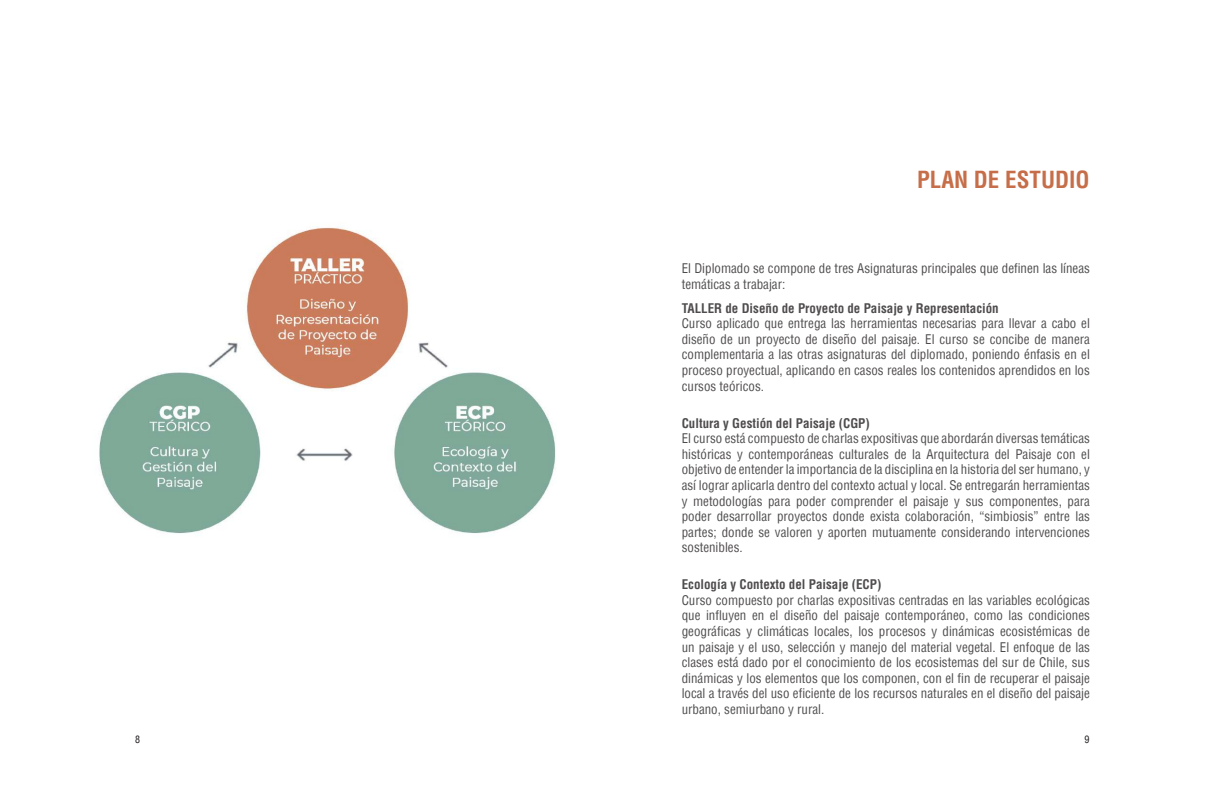
<style>
.page{position:relative;width:1224px;height:792px;background:#fff}
.page>*{position:absolute;margin:0;border:0;box-sizing:border-box;transform-origin:0 0}
.t1{font:700 condensed 23px "Helvetica";color:#c66e49}
.t2{font:condensed 13px/15.6px "Helvetica";color:#231f20;text-align:justify}
.t3{font:700 condensed 13px "Helvetica";color:#231f20}
.t4{font:condensed 10px "Helvetica";color:#231f20}
</style>
<div class="page">
<img style="left:99px;top:227px;width:457px;height:307px">
<h1 class="t1" style="left:917px;top:166px;width:174px">PLAN DE ESTUDIO</h1>
<p class="t2" style="left:682px;top:261px;width:410px">El Diplomado se compone de tres Asignaturas principales que definen las líneas temáticas a trabajar:</p>
<p class="t3" style="left:682px;top:300px;width:319px">TALLER de Diseño de Proyecto de Paisaje y Representación</p>
<p class="t2" style="left:682px;top:316px;width:410px">Curso aplicado que entrega las herramientas necesarias para llevar a cabo el diseño de un proyecto de diseño del paisaje. El curso se concibe de manera complementaria a las otras asignaturas del diplomado, poniendo énfasis en el proceso proyectual, aplicando en casos reales los contenidos aprendidos en los cursos teóricos.</p>
<p class="t3" style="left:682px;top:415px;width:190px">Cultura y Gestión del Paisaje (CGP)</p>
<p class="t2" style="left:682px;top:430px;width:410px">El curso está compuesto de charlas expositivas que abordarán diversas temáticas históricas y contemporáneas culturales de la Arquitectura del Paisaje con el objetivo de entender la importancia de la disciplina en la historia del ser humano, y así lograr aplicarla dentro del contexto actual y local. Se entregarán herramientas y metodologías para poder comprender el paisaje y sus componentes, para poder desarrollar proyectos donde exista colaboración, “simbiosis” entre las partes; donde se valoren y aporten mutuamente considerando intervenciones sostenibles.</p>
<p class="t3" style="left:682px;top:576px;width:201px">Ecología y Contexto del Paisaje (ECP)</p>
<p class="t2" style="left:682px;top:592px;width:410px">Curso compuesto por charlas expositivas centradas en las variables ecológicas que influyen en el diseño del paisaje contemporáneo, como las condiciones geográficas y climáticas locales, los procesos y dinámicas ecosistémicas de un paisaje y el uso, selección y manejo del material vegetal. El enfoque de las clases está dado por el conocimiento de los ecosistemas del sur de Chile, sus dinámicas y los elementos que los componen, con el fin de recuperar el paisaje local a través del uso eficiente de los recursos naturales en el diseño del paisaje urbano, semiurbano y rural.</p>
<p class="t4" style="left:135px;top:733px;width:6px">8</p>
<p class="t4" style="left:1084px;top:733px;width:6px">9</p>
</div>
